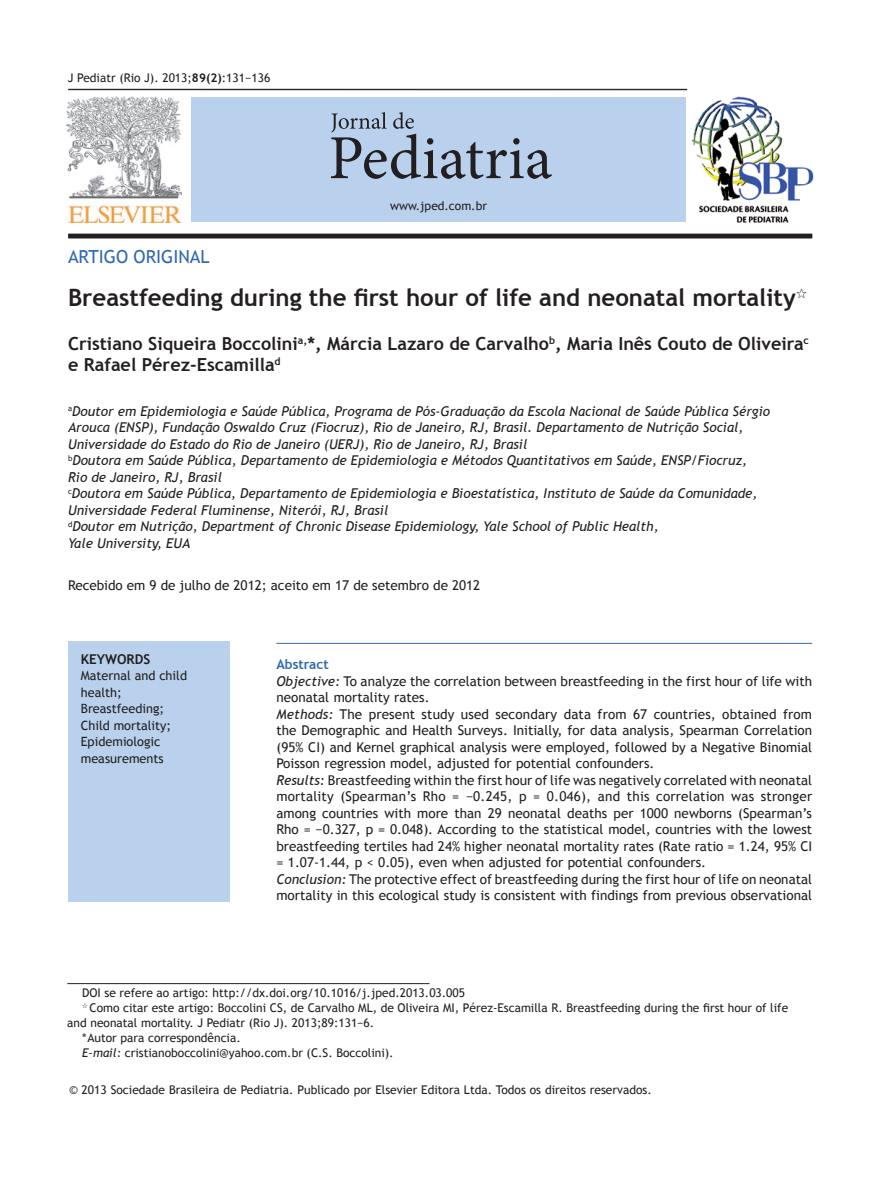
<style>
.page{position:relative;width:893px;height:1191px;background:#fff}
.page>*{position:absolute;margin:0;border:0;box-sizing:border-box;transform-origin:0 0}
._11_titular_artículo{font:700 24px "Trebuchet MS";color:#231f20}
._12_autores{font:700 18px/21px "Trebuchet MS";color:#231f20}
._10_sección{font:18px "Trebuchet MS";color:#306aad}
.abstract{font:13.5px/16.5px "Trebuchet MS";color:#231f20}
._13_centro_trabajo{font:italic 13.5px/16.5px "Trebuchet MS";color:#231f20}
._13b_aceptado{font:13.5px "Trebuchet MS";color:#231f20}
._14_tit_palabras_cla{font:700 13.5px "Trebuchet MS";color:#231f20}
._16_tit_resumen_abst{font:700 13.5px "Trebuchet MS";color:#306aad}
._15_txt_palabras_cla{font:12.75px/16.5px "Trebuchet MS";color:#231f20}
._19_autor_correspon{font:12px/15px "Trebuchet MS";color:#231f20}
._32_pie_pagina{font:12px "Trebuchet MS";color:#231f20}
._20_correo_electroni{font:12px "Trebuchet MS";color:#231f20}
.s1{font-weight:700}
.s2{font-style:italic}
</style>
<div class="page">
<div style="left:191px;top:97px;width:495px;height:125px;background:#b9d1ec"></div>
<img style="left:67px;top:96px;width:114px;height:127px">
<svg style="left:331px;top:112px;width:221px;height:67px"></svg>
<img style="left:691px;top:97px;width:123px;height:126px">
<hr style="left:68px;top:89px;width:619px;height:1px;background:#231f20">
<hr style="left:68px;top:234px;width:744px;height:4px;background:#231f20">
<hr style="left:67px;top:983px;width:362px;height:1px;background:#231f20">
<div style="left:68px;top:641px;width:162px;height:260px;background:#b9d1ec"></div>
<hr style="left:276px;top:643px;width:536px;height:1px;background:#306aad">
<p class="_19_autor_correspon" style="left:68px;top:70px;width:204px">J Pediatr (Rio J). 2013;<span class="s1">89(2)</span>:131−136</p>
<p class="_19_autor_correspon" style="left:390px;top:198px;width:98px">www.jped.com.br</p>
<p class="_10_sección" style="left:68px;top:246px;width:143px">ARTIGO ORIGINAL</p>
<p class="_11_titular_artículo" style="left:68px;top:282px;width:741px">Breastfeeding during the first hour of life and neonatal mortality☆</p>
<p class="_12_autores" style="left:68px;top:333px;width:742px">Cristiano Siqueira Boccolini<sup>a,</sup>*, Márcia Lazaro de Carvalho<sup>b</sup>, Maria Inês Couto de Oliveira<sup>c </sup>e Rafael Pérez-Escamilla<sup>d</sup></p>
<p class="_13_centro_trabajo" style="left:68px;top:402px;width:704px"><sup>a</sup>Doutor em Epidemiologia e Saúde Pública, Programa de Pós-Graduação da Escola Nacional de Saúde Pública Sérgio<br>Arouca (ENSP), Fundação Oswaldo Cruz (Fiocruz), Rio de Janeiro, RJ, Brasil. Departamento de Nutrição Social,<br>Universidade do Estado do Rio de Janeiro (UERJ), Rio de Janeiro, RJ, Brasil</p>
<p class="_13_centro_trabajo" style="left:68px;top:452px;width:681px"><sup>b</sup>Doutora em Saúde Pública, Departamento de Epidemiologia e Métodos Quantitativos em Saúde, ENSP/Fiocruz,<br>Rio de Janeiro, RJ, Brasil</p>
<p class="_13_centro_trabajo" style="left:68px;top:485px;width:691px"><sup>c</sup>Doutora em Saúde Pública, Departamento de Epidemiologia e Bioestatística, Instituto de Saúde da Comunidade,<br>Universidade Federal Fluminense, Niterói, RJ, Brasil</p>
<p class="_13_centro_trabajo" style="left:68px;top:518px;width:592px"><sup>d</sup>Doutor em Nutrição, Department of Chronic Disease Epidemiology, Yale School of Public Health,<br>Yale University, EUA</p>
<p class="_13b_aceptado" style="left:68px;top:577px;width:414px">Recebido em 9 de julho de 2012; aceito em 17 de setembro de 2012</p>
<p class="_14_tit_palabras_cla" style="left:81px;top:650px;width:71px">KEYWORDS</p>
<p class="_15_txt_palabras_cla" style="left:81px;top:668px;width:108px">Maternal and child health;</p>
<p class="_15_txt_palabras_cla" style="left:81px;top:701px;width:85px">Breastfeeding;</p>
<p class="_15_txt_palabras_cla" style="left:81px;top:717px;width:92px">Child mortality;</p>
<p class="_15_txt_palabras_cla" style="left:81px;top:734px;width:84px">Epidemiologic measurements</p>
<p class="_16_tit_resumen_abst" style="left:276px;top:656px;width:54px">Abstract</p>
<p class="abstract" style="left:276px;top:673px;width:537px"><span class="s2">Objective:</span> To analyze the correlation between breastfeeding in the first hour of life with neonatal mortality rates.</p>
<p class="abstract" style="left:276px;top:706px;width:537px;text-align:justify"><span class="s2">Methods:</span> The present study used secondary data from 67 countries, obtained from the Demographic and Health Surveys. Initially, for data analysis, Spearman Correlation (95% CI) and Kernel graphical analysis were employed, followed by a Negative Binomial Poisson regression model, adjusted for potential confounders.</p>
<p class="abstract" style="left:276px;top:772px;width:537px;text-align:justify"><span class="s2">Results:</span> Breastfeeding within the first hour of life was negatively correlated with neonatal mortality (Spearman’s Rho = −0.245, p = 0.046), and this correlation was stronger among countries with more than 29 neonatal deaths per 1000 newborns (Spearman’s Rho = −0.327, p = 0.048). According to the statistical model, countries with the lowest breastfeeding tertiles had 24% higher neonatal mortality rates (Rate ratio = 1.24, 95% CI = 1.07-1.44, p &lt; 0.05), even when adjusted for potential confounders.</p>
<p class="abstract" style="left:276px;top:871px;width:537px"><span class="s2">Conclusion:</span> The protective effect of breastfeeding during the first hour of life on neonatal mortality in this ecological study is consistent with findings from previous observational</p>
<p class="_19_autor_correspon" style="left:82px;top:985px;width:384px">DOI se refere ao artigo: http://dx.doi.org/10.1016/j.jped.2013.03.005</p>
<p class="_19_autor_correspon" style="left:67px;top:1000px;width:722px;text-indent:15px">☆ Como citar este artigo: Boccolini CS, de Carvalho ML, de Oliveira MI, Pérez-Escamilla R. Breastfeeding during the first hour of life and neonatal mortality. J Pediatr (Rio J). 2013;89:131−6.</p>
<p class="_19_autor_correspon" style="left:82px;top:1030px;width:160px">*Autor para correspondência.</p>
<p class="_20_correo_electroni" style="left:82px;top:1045px;width:313px"><span class="s2">E-mail:</span> cristianoboccolini@yahoo.com.br (C.S. Boccolini).</p>
<p class="_32_pie_pagina" style="left:69px;top:1082px;width:584px">© 2013 Sociedade Brasileira de Pediatria. Publicado por Elsevier Editora Ltda. Todos os direitos reservados.</p>
</div>
